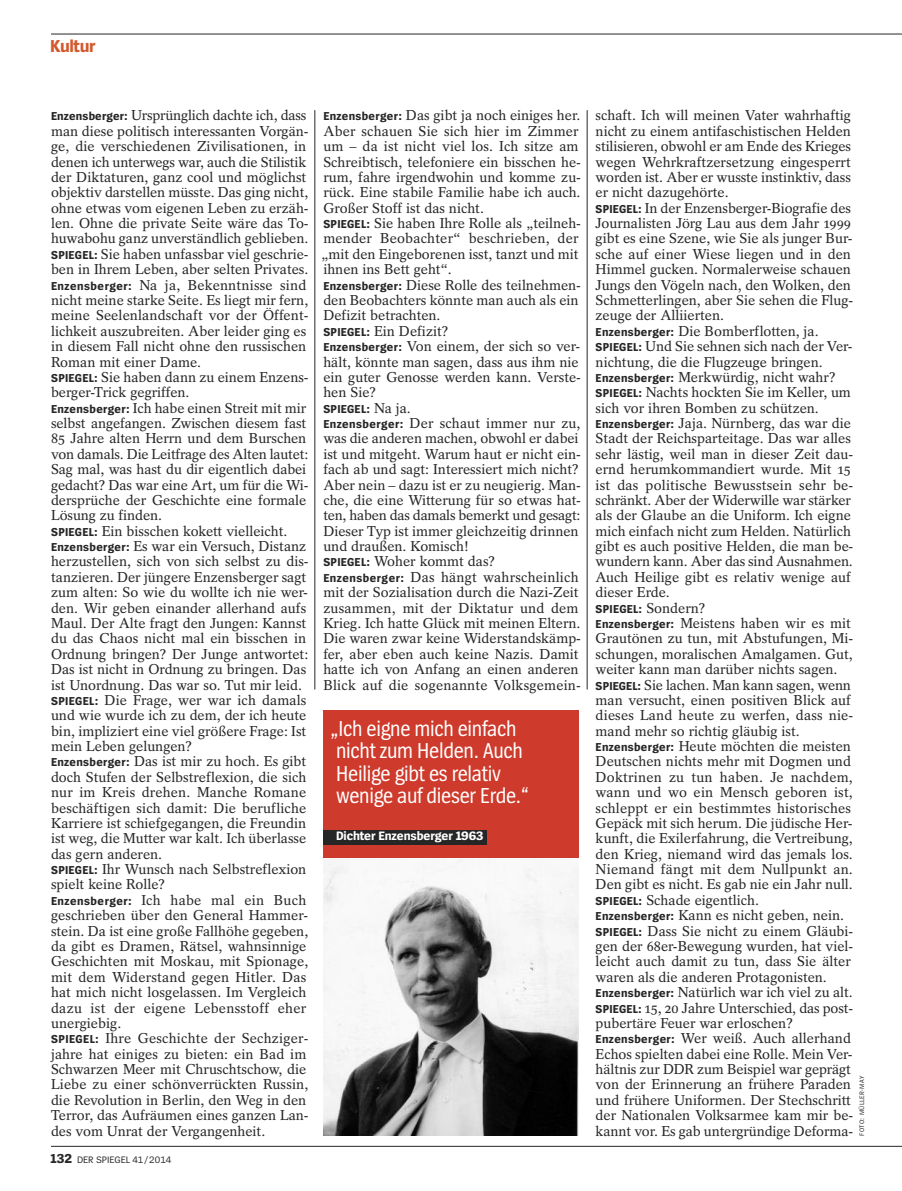
<style>
.page{position:relative;width:902px;height:1191px;background:#fff}
.page>*{position:absolute;margin:0;border:0;box-sizing:border-box;transform-origin:0 0}
.t1{font:22.5px/22.5px "Spiegel Sans Cd";letter-spacing:-.015em;color:#fff}
.t2{font:700 18px "Spiegel Sans";letter-spacing:-.025em;color:#d3592c}
.t3{font:14.25px/15.5px "Spiegel Serif";color:#272627}
.t4{font:700 12.75px "Spiegel Sans";letter-spacing:-.01em;color:#fff}
.t5{font:700 12px "Spiegel Sans";letter-spacing:.025em;color:#272627}
.t6{font:9.75px "Spiegel Sans";letter-spacing:-.005em;color:#272627}
.t7{font:6.75px "Spiegel Sans";letter-spacing:.05em;color:#272627}
.s1{font-family:"Spiegel Sans";font-weight:700;font-size:12px}
.s2{font-family:"Spiegel Serif";font-weight:400;font-size:14.25px}
.s3{font-weight:700;font-size:13.5px}
</style>
<div class="page">
<hr style="left:51px;top:34px;width:799px;height:1px;background:#272627">
<hr style="left:850px;top:34px;width:51px;height:1px;background:#272627">
<hr style="left:51px;top:1146px;width:799px;height:1px;background:#272627">
<hr style="left:850px;top:1146px;width:51px;height:1px;background:#272627">
<hr style="left:314px;top:110px;width:1px;height:579px;background:#272627">
<hr style="left:587px;top:110px;width:1px;height:579px;background:#272627">
<div style="left:323px;top:710px;width:255px;height:148px;background:#ce3a2b"></div>
<img style="left:323px;top:858px;width:255px;height:277px">
<div style="left:323px;top:830px;width:163px;height:14px;background:#272627"></div>
<p class="t2" style="left:50px;top:39px;width:47px">Kultur</p>
<p class="t3" style="left:51px;top:109px;width:259px"><span class="s1">Enzensberger:</span> Ursprünglich dachte ich, dass man diese politisch interessanten Vorgän&shy;ge, die verschiedenen Zivilisationen, in denen ich unterwegs war, auch die Stilistik der Diktaturen, ganz cool und möglichst objektiv darstellen müsste. Das ging nicht, ohne etwas vom eigenen Leben zu erzäh&shy;len. Ohne die private Seite wäre das To&shy;huwabohu ganz unverständlich geblieben.<br><span class="s1">SPIEGEL:</span> Sie haben unfassbar viel geschrie&shy;ben in Ihrem Leben, aber selten Privates.<br><span class="s1">Enzensberger:</span> Na ja, Bekenntnisse sind nicht meine starke Seite. Es liegt mir fern, meine Seelenlandschaft vor der Öffent&shy;lichkeit auszubreiten. Aber leider ging es in diesem Fall nicht ohne den russischen Roman mit einer Dame.<br><span class="s1">SPIEGEL:</span> Sie haben dann zu einem Enzens&shy;berger-Trick gegriffen.<br><span class="s1">Enzensberger:</span> Ich habe einen Streit mit mir selbst angefangen. Zwischen diesem fast 85 Jahre alten Herrn und dem Burschen von damals. Die Leitfrage des Alten lautet:<br>Sag mal, was hast du dir eigentlich dabei gedacht? Das war eine Art, um für die Wi&shy;dersprüche der Geschichte eine formale Lösung zu finden.<br><span class="s1">SPIEGEL:</span> Ein bisschen kokett vielleicht.<br><span class="s1">Enzensberger:</span> Es war ein Versuch, Distanz herzustellen, sich von sich selbst zu dis&shy;tanzieren. Der jüngere Enzensberger sagt zum alten: So wie du wollte ich nie wer&shy;den. Wir geben einander allerhand aufs Maul. Der Alte fragt den Jungen: Kannst du das Chaos nicht mal ein bisschen in Ordnung bringen? Der Junge antwortet:<br>Das ist nicht in Ordnung zu bringen. Das ist Unordnung. Das war so. Tut mir leid.<br><span class="s1">SPIEGEL:</span> Die Frage, wer war ich damals und wie wurde ich zu dem, der ich heute bin, impliziert eine viel größere Frage: Ist mein Leben gelungen?<br><span class="s1">Enzensberger:</span> Das ist mir zu hoch. Es gibt doch Stufen der Selbstreflexion, die sich nur im Kreis drehen. Manche Romane beschäftigen sich damit: Die berufliche Karriere ist schiefgegangen, die Freundin ist weg, die Mutter war kalt. Ich überlasse das gern anderen.<br><span class="s1">SPIEGEL:</span> Ihr Wunsch nach Selbstreflexion spielt keine Rolle?<br><span class="s1">Enzensberger:</span> Ich habe mal ein Buch geschrieben über den General Hammer&shy;stein. Da ist eine große Fallhöhe gegeben, da gibt es Dramen, Rätsel, wahnsinnige Geschichten mit Moskau, mit Spionage, mit dem Widerstand gegen Hitler. Das hat mich nicht losgelassen. Im Vergleich dazu ist der eigene Lebensstoff eher unergiebig.<br><span class="s1">SPIEGEL:</span> Ihre Geschichte der Sechziger&shy;jahre hat einiges zu bieten: ein Bad im Schwarzen Meer mit Chruschtschow, die Liebe zu einer schönverrückten Russin, die Revolution in Berlin, den Weg in den Terror, das Aufräumen eines ganzen Lan&shy;des vom Unrat der Vergangenheit.</p>
<p class="t3" style="left:321px;top:109px;width:261px"><span class="s1">Enzensberger:</span> Das gibt ja noch einiges her.<br>Aber schauen Sie sich hier im Zimmer um – da ist nicht viel los. Ich sitze am Schreibtisch, telefoniere ein bisschen he&shy;rum, fahre irgendwohin und komme zu&shy;rück. Eine stabile Familie habe ich auch.<br>Großer Stoff ist das nicht.<br><span class="s1">SPIEGEL:</span> Sie haben Ihre Rolle als „teilneh&shy;mender Beobachter“ beschrieben, der „mit den Eingeborenen isst, tanzt und mit ihnen ins Bett geht“.<br><span class="s1">Enzensberger:</span> Diese Rolle des teilnehmen&shy;den Beobachters könnte man auch als ein Defizit betrachten.<br><span class="s1">SPIEGEL:</span> Ein Defizit?<br><span class="s1">Enzensberger:</span> Von einem, der sich so ver&shy;hält, könnte man sagen, dass aus ihm nie ein guter Genosse werden kann. Verste&shy;hen Sie?</p>
<p class="t5" style="left:323px;top:404px;width:89px">SPIEGEL: <span class="s2">Na ja.</span></p>
<p class="t3" style="left:323px;top:417px;width:259px"><span class="s1">Enzensberger:</span> Der schaut immer nur zu, was die anderen machen, obwohl er dabei ist und mitgeht. Warum haut er nicht ein&shy;fach ab und sagt: Interessiert mich nicht?<br>Aber nein – dazu ist er zu neugierig. Man&shy;che, die eine Witterung für so etwas hat&shy;ten, haben das damals bemerkt und gesagt:<br>Dieser Typ ist immer gleichzeitig drinnen und draußen. Komisch!<br><span class="s1">SPIEGEL:</span> Woher kommt das?<br><span class="s1">Enzensberger:</span> Das hängt wahrscheinlich mit der Sozialisation durch die Nazi-Zeit zusammen, mit der Diktatur und dem Krieg. Ich hatte Glück mit meinen Eltern.<br>Die waren zwar keine Widerstandskämp&shy;fer, aber eben auch keine Nazis. Damit hatte ich von Anfang an einen anderen Blick auf die sogenannte Volksgemein-</p>
<h1 class="t1" style="left:330px;top:719px;width:200px">„Ich eigne mich einfach nicht zum Helden. Auch<br>Heilige gibt es relativ wenige auf dieser Erde.“</h1>
<p class="t4" style="left:336px;top:831px;width:149px">Dichter Enzensberger 1963</p>
<p class="t6" style="left:51px;top:1156px;width:122px"><span class="s3">132</span> DER SPIEGEL 41/2014</p>
<p class="t3" style="left:595px;top:109px;width:259px">schaft. Ich will meinen Vater wahrhaftig nicht zu einem antifaschistischen Helden stilisieren, obwohl er am Ende des Krieges wegen Wehrkraftzersetzung eingesperrt worden ist. Aber er wusste instinktiv, dass er nicht dazugehörte.<br><span class="s1">SPIEGEL:</span> In der Enzensberger-Biografie des Journalisten Jörg Lau aus dem Jahr 1999 gibt es eine Szene, wie Sie als junger Bur&shy;sche auf einer Wiese liegen und in den Himmel gucken. Normalerweise schauen Jungs den Vögeln nach, den Wolken, den Schmetterlingen, aber Sie sehen die Flug&shy;zeuge der Alliierten.<br><span class="s1">Enzensberger:</span> Die Bomberflotten, ja.<br><span class="s1">SPIEGEL:</span> Und Sie sehnen sich nach der Ver&shy;nichtung, die die Flugzeuge bringen.<br><span class="s1">Enzensberger:</span> Merkwürdig, nicht wahr?<br><span class="s1">SPIEGEL:</span> Nachts hockten Sie im Keller, um sich vor ihren Bomben zu schützen.<br><span class="s1">Enzensberger:</span> Jaja. Nürnberg, das war die Stadt der Reichsparteitage. Das war alles sehr lästig, weil man in dieser Zeit dau&shy;ernd herumkommandiert wurde. Mit 15 ist das politische Bewusstsein sehr be&shy;schränkt. Aber der Widerwille war stärker als der Glaube an die Uniform. Ich eigne mich einfach nicht zum Helden. Natürlich gibt es auch positive Helden, die man be&shy;wundern kann. Aber das sind Ausnahmen.<br>Auch Heilige gibt es relativ wenige auf dieser Erde.</p>
<p class="t5" style="left:595px;top:604px;width:111px">SPIEGEL: <span class="s2">Sondern?</span></p>
<p class="t3" style="left:595px;top:617px;width:259px"><span class="s1">Enzensberger:</span> Meistens haben wir es mit Grautönen zu tun, mit Abstufungen, Mi&shy;schungen, moralischen Amalgamen. Gut, weiter kann man darüber nichts sagen.<br><span class="s1">SPIEGEL:</span> Sie lachen. Man kann sagen, wenn man versucht, einen positiven Blick auf dieses Land heute zu werfen, dass nie&shy;mand mehr so richtig gläubig ist.<br><span class="s1">Enzensberger:</span> Heute möchten die meisten Deutschen nichts mehr mit Dogmen und Doktrinen zu tun haben. Je nachdem, wann und wo ein Mensch geboren ist, schleppt er ein bestimmtes historisches Gepäck mit sich herum. Die jüdische Her&shy;kunft, die Exilerfahrung, die Vertreibung, den Krieg, niemand wird das jemals los.<br>Niemand fängt mit dem Nullpunkt an.<br>Den gibt es nicht. Es gab nie ein Jahr null.<br><span class="s1">SPIEGEL:</span> Schade eigentlich.<br><span class="s1">Enzensberger:</span> Kann es nicht geben, nein.<br><span class="s1">SPIEGEL:</span> Dass Sie nicht zu einem Gläubi&shy;gen der 68er-Bewegung wurden, hat viel&shy;leicht auch damit zu tun, dass Sie älter waren als die anderen Protagonisten.<br><span class="s1">Enzensberger:</span> Natürlich war ich viel zu alt.<br><span class="s1">SPIEGEL:</span> 15, 20 Jahre Unterschied, das post&shy;pubertäre Feuer war erloschen?<br><span class="s1">Enzensberger:</span> Wer weiß. Auch allerhand Echos spielten dabei eine Rolle. Mein Ver&shy;hältnis zur DDR zum Beispiel war geprägt von der Erinnerung an frühere Paraden und frühere Uniformen. Der Stechschritt der Nationalen Volksarmee kam mir be&shy;kannt vor. Es gab untergründige Deforma-</p>
<p class="t7" style="left:859px;top:1135px;width:61px;rotate:-90deg">FOTO: MÜLLER-MAY</p>
</div>
